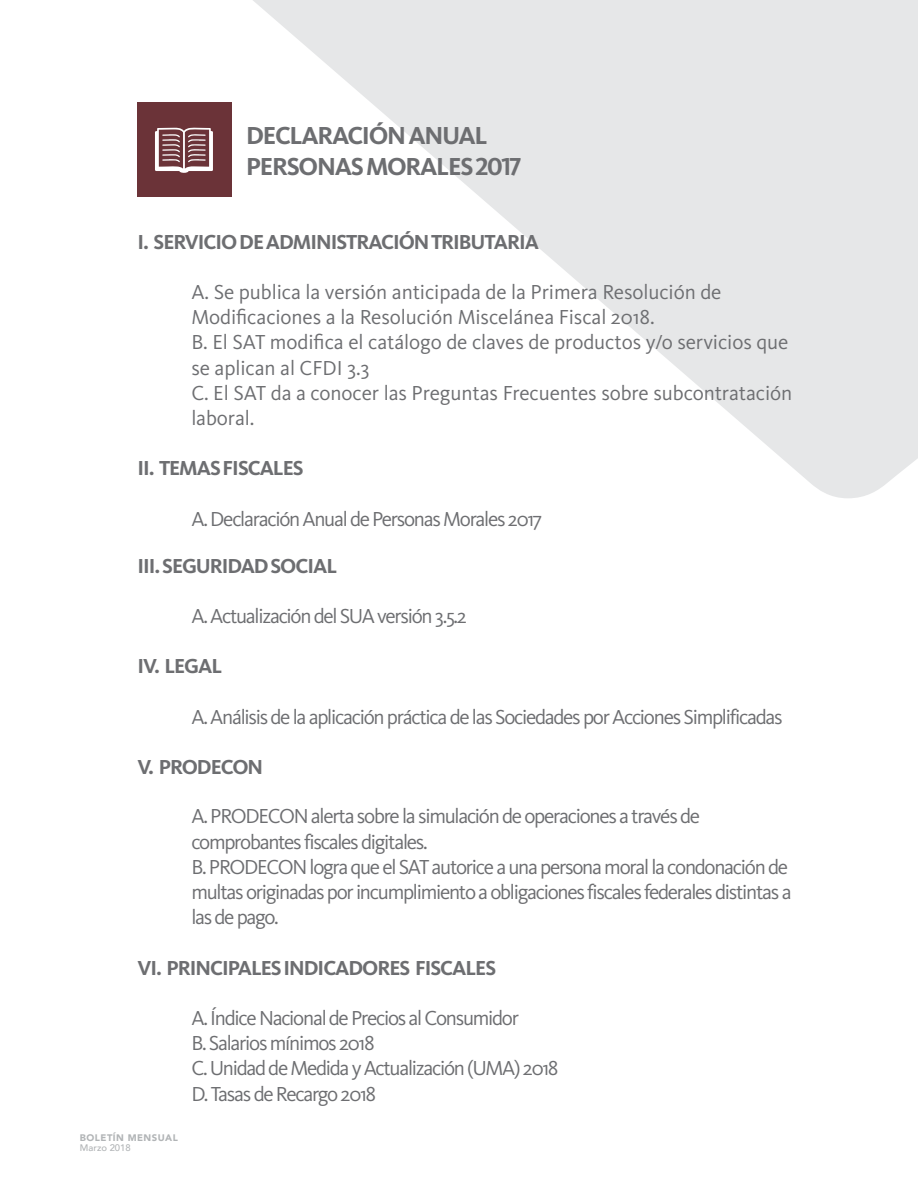
<style>
.page{position:relative;width:918px;height:1188px;background:#fff}
.page>*{position:absolute;margin:0;border:0;box-sizing:border-box;transform-origin:0 0}
.t1{font:700 25.5px/30.6px "Kievit OT";letter-spacing:-.05em;color:#6d6e71}
.t2{font:21px/25.2px "Kievit OT";letter-spacing:-.06em;color:#6d6e71}
.t3{font:21px/25.2px "Kievit OT";letter-spacing:-.005em;color:#6d6e71}
.t4{font:700 21px "Kievit OT";letter-spacing:-.05em;color:#6d6e71}
.t5{font:900 9.45px "Avenir";letter-spacing:.05em;color:#b1b4b6}
.t6{font:500 9.45px "Avenir";color:#b1b4b6}
</style>
<div class="page">
<svg style="left:253px;top:0;width:665px;height:498px;fill:#e6e7e8"></svg>
<div style="left:137px;top:103px;width:94px;height:94px;background:#6b3338"></div>
<svg style="left:155px;top:128px;width:58px;height:45px"></svg>
<p class="t1" style="left:246px;top:120px;width:277px">DECLARACIÓN ANUAL<br>PERSONAS MORALES 2017</p>
<p class="t4" style="left:137px;top:229px;width:403px">I. SERVICIO DE ADMINISTRACIÓN TRIBUTARIA</p>
<p class="t3" style="left:191px;top:279px;width:602px">A. Se publica la versión anticipada de la Primera Resolución de Modificaciones a la Resolución Miscelánea Fiscal 2018.<br>B. El SAT modifica el catálogo de claves de productos y/o servicios que se aplican al CFDI 3.3<br>C. El SAT da a conocer las Preguntas Frecuentes sobre subcontratación laboral.</p>
<p class="t4" style="left:137px;top:456px;width:168px">II. TEMAS FISCALES</p>
<p class="t2" style="left:191px;top:506px;width:352px">A. Declaración Anual de Personas Morales 2017</p>
<p class="t4" style="left:137px;top:553px;width:201px">III. SEGURIDAD SOCIAL</p>
<p class="t2" style="left:191px;top:603px;width:277px">A. Actualización del SUA versión 3.5.2</p>
<p class="t4" style="left:137px;top:654px;width:86px">IV. LEGAL</p>
<p class="t2" style="left:191px;top:704px;width:593px">A. Análisis de la aplicación práctica de las Sociedades por Acciones Simplificadas</p>
<p class="t4" style="left:137px;top:754px;width:127px">V. PRODECON</p>
<p class="t2" style="left:191px;top:804px;width:602px">A. PRODECON alerta sobre la simulación de operaciones a través de comprobantes fiscales digitales.<br>B. PRODECON logra que el SAT autorice a una persona moral la condonación de multas originadas por incumplimiento a obligaciones fiscales federales distintas a las de pago.</p>
<p class="t4" style="left:137px;top:955px;width:360px">VI. PRINCIPALES INDICADORES FISCALES</p>
<p class="t2" style="left:191px;top:1005px;width:369px">A. Índice Nacional de Precios al Consumidor<br>B. Salarios mínimos 2018<br>C. Unidad de Medida y Actualización (UMA) 2018<br>D. Tasas de Recargo 2018</p>
<p class="t5" style="left:80px;top:1130px;width:99px">BOLETÍN MENSUAL</p>
<p class="t6" style="left:80px;top:1139px;width:52px">Marzo 2018</p>
</div>
